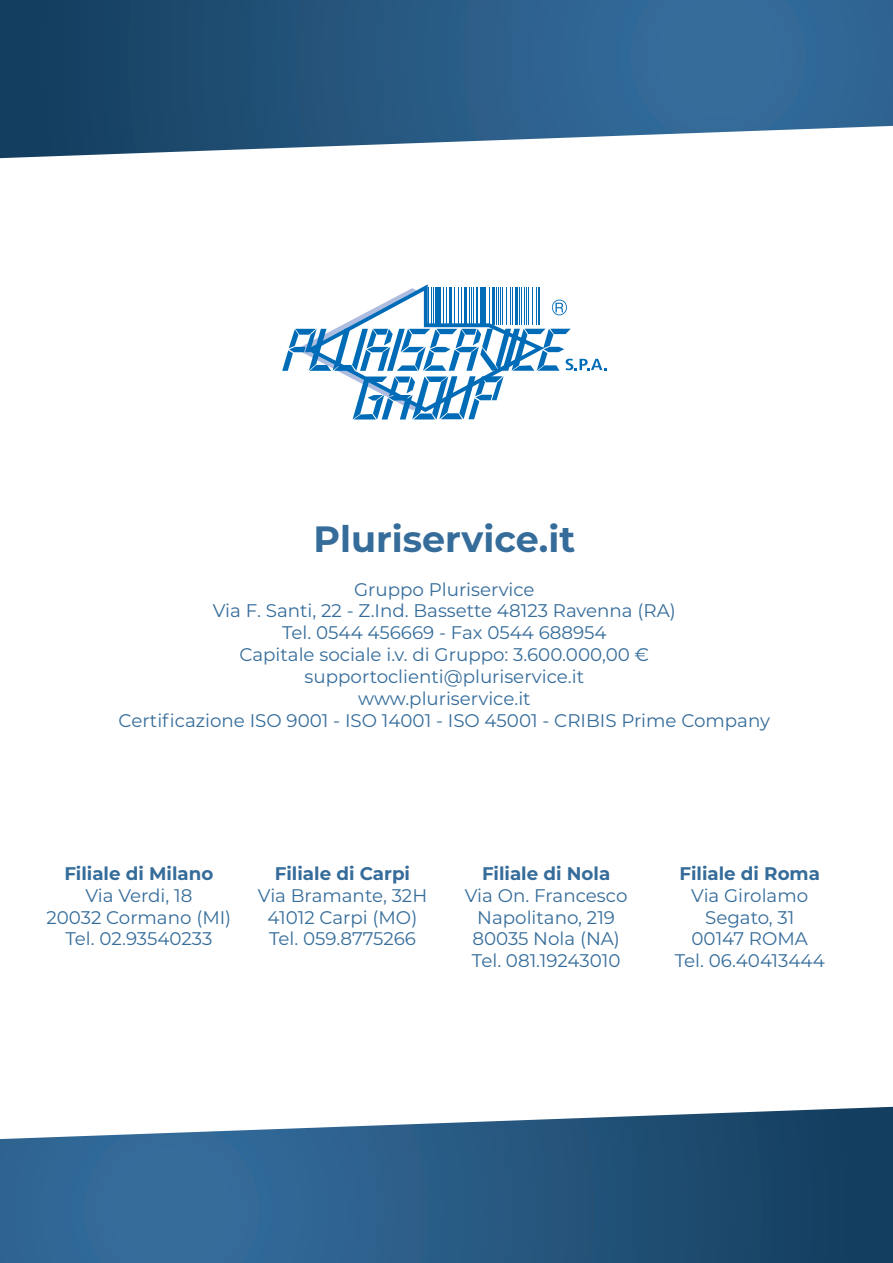
<style>
.page{position:relative;width:893px;height:1263px;background:#fff}
.page>*{position:absolute;margin:0;border:0;box-sizing:border-box;transform-origin:0 0}
.t1{font:700 36.6px "Montserrat";color:#356c9a}
.t2{font:18.3px/21.9px "Montserrat";color:#356c9a;text-align:center}
.t3{font:700 18.3px "Montserrat";color:#356c9a}
</style>
<div class="page">
<svg style="left:0;top:0;width:893px;height:158px;background:#3c698d"></svg>
<svg style="left:0;top:1107px;width:893px;height:156px;background:#3c698d"></svg>
<svg style="left:282px;top:284px;width:324px;height:135px"></svg>
<h1 class="t1" style="left:313px;top:513px;width:263px">Pluriservice.it</h1>
<p class="t2" style="left:119px;top:577px;width:653px">Gruppo Pluriservice<br>Via F. Santi, 22 - Z.Ind. Bassette 48123 Ravenna (RA)<br>Tel. 0544 456669 - Fax 0544 688954<br>Capitale sociale i.v. di Gruppo: 3.600.000,00 € supportoclienti@pluriservice.it<br>www.pluriservice.it<br>Certificazione ISO 9001 - ISO 14001 - ISO 45001 - CRIBIS Prime Company</p>
<p class="t3" style="left:64px;top:860px;width:151px">Filiale di Milano</p>
<p class="t2" style="left:47px;top:883px;width:186px">Via Verdi, 18<br>20032 Cormano (MI)<br>Tel. 02.93540233</p>
<p class="t3" style="left:275px;top:860px;width:137px">Filiale di Carpi</p>
<p class="t2" style="left:258px;top:883px;width:171px">Via Bramante, 32H<br>41012 Carpi (MO)<br>Tel. 059.8775266</p>
<p class="t3" style="left:482px;top:860px;width:130px">Filiale di Nola</p>
<p class="t2" style="left:465px;top:883px;width:164px">Via On. Francesco<br>Napolitano, 219<br>80035 Nola (NA)<br>Tel. 081.19243010</p>
<p class="t3" style="left:679px;top:860px;width:142px">Filiale di Roma</p>
<p class="t2" style="left:675px;top:883px;width:151px">Via Girolamo<br>Segato, 31<br>00147 ROMA<br>Tel. 06.40413444</p>
</div>
